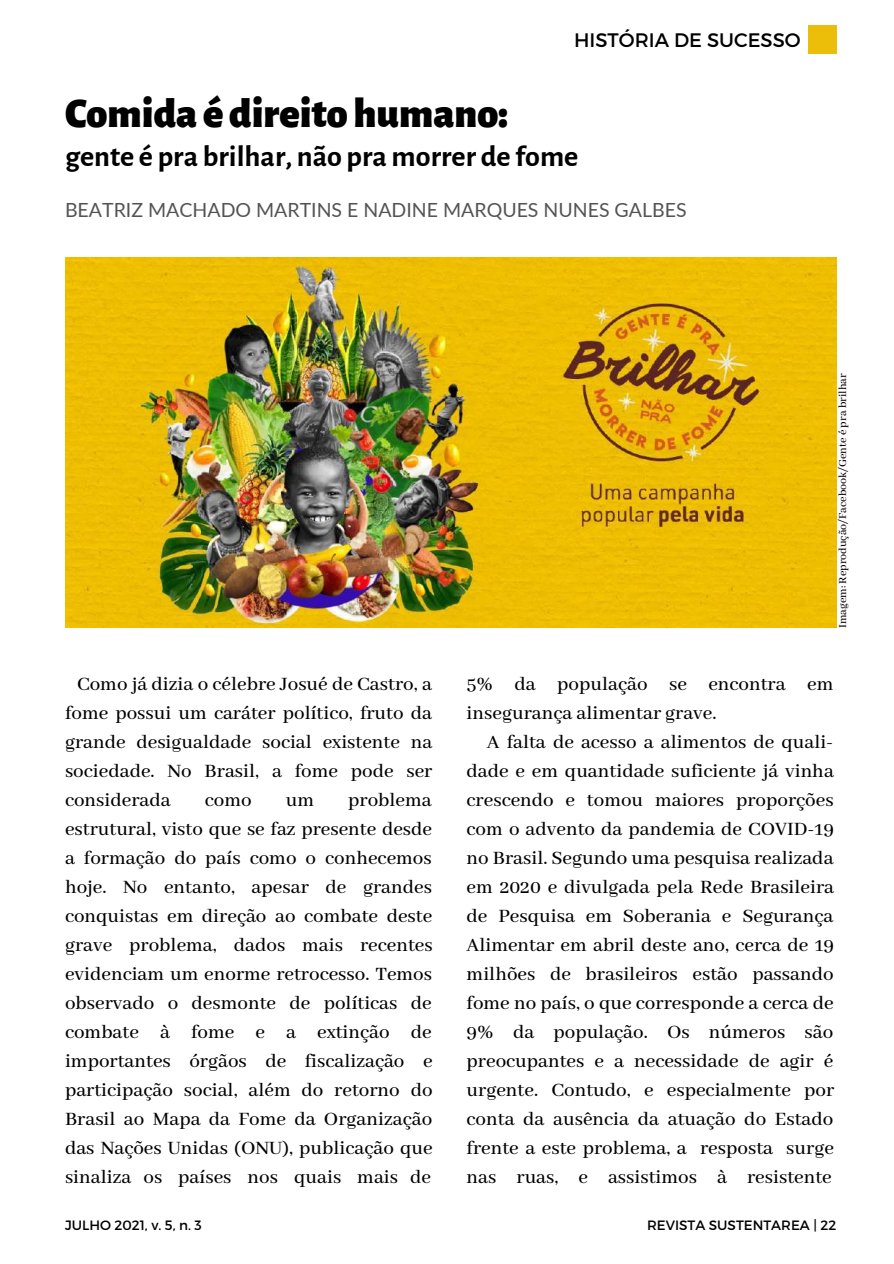
<style>
.page{position:relative;width:894px;height:1264px;background:#fff}
.page>*{position:absolute;margin:0;border:0;box-sizing:border-box;transform-origin:0 0}
.t1{font:900 42px "Alegreya Sans";color:#000}
.t2{font:700 30px "Alegreya Sans";color:#000}
.t3{font:500 21px/29px "Abhaya Libre";color:#000;text-align:justify}
.t4{font:19.5px "Lato";color:#545454}
.t5{font:19.5px "Montserrat";color:#000}
.t6{font:13.5px "Montserrat";color:#000}
.t7{font:500 12px "Abhaya Libre";color:#000}
</style>
<div class="page">
<img style="left:65px;top:257px;width:771px;height:370px">
<div style="left:808px;top:26px;width:28px;height:28px;background:#edbe09"></div>
<p class="t5" style="left:574px;top:28px;width:228px">HISTÓRIA DE SUCESSO</p>
<h1 class="t1" style="left:65px;top:94px;width:444px">Comida é direitohumano:</h1>
<h2 class="t2" style="left:65px;top:142px;width:514px">gente é pra brilhar, não pra morrer de fome</h2>
<p class="t4" style="left:65px;top:198px;width:623px">BEATRIZ MACHADO MARTINS E NADINE MARQUES NUNES GALBES</p>
<p class="t7" style="left:835px;top:628px;width:256px;rotate:-90deg">Imagem: Reprodução/Facebook/Gente é pra brilhar</p>
<p class="t3" style="left:65px;top:670px;width:369px;text-indent:12px">Como já dizia o célebre Josué de Castro, a fome possui um caráter político, fruto da grande desigualdade social existente na sociedade. No Brasil, a fome pode ser considerada</p>
<p class="t3" style="left:65px;top:786px;width:369px;text-indent:283px">problema estrutural, visto que se faz presente desde a formação do país como o conhecemos hoje. No entanto, apesar de grandes conquistas em direção ao combate deste grave problema, dados mais recentes evidenciam um enorme retrocesso. Temos observado o desmonte de políticas de combate à fome e a extinção de importantes órgãos de fiscalização e participação social, além do retorno do Brasil ao Mapa da Fome da Organização das Nações Unidas (ONU), publicação que sinaliza os países nos quais mais de</p>
<p class="t3" style="left:205px;top:786px;width:48px">como</p>
<p class="t3" style="left:286px;top:786px;width:30px">um</p>
<p class="t3" style="left:466px;top:670px;width:368px">5% da população se encontra em insegurança alimentar grave.</p>
<p class="t3" style="left:466px;top:728px;width:369px;text-indent:20px">A falta de acesso a alimentos de quali&shy;dade e em quantidade suficiente já vinha crescendo e tomou maiores proporções com o advento da pandemia de COVID-19 no Brasil. Segundo uma pesquisa realizada em 2020 e divulgada pela Rede Brasileira de Pesquisa em Soberania e Segurança Alimentar em abril deste ano, cerca de 19 milhões de brasileiros estão passando fome no país, o que corresponde a cerca de 9% da população. Os números são preocupantes e a necessidade de agir é urgente. Contudo, e especialmente por conta da ausência da atuação do Estado frente a este problema, a resposta surge nas ruas, e assistimos à resistente</p>
<p class="t6" style="left:65px;top:1215px;width:138px">JULHO 2021, v. 5, n. 3</p>
<p class="t6" style="left:647px;top:1215px;width:191px">REVISTA SUSTENTAREA | 22</p>
</div>
